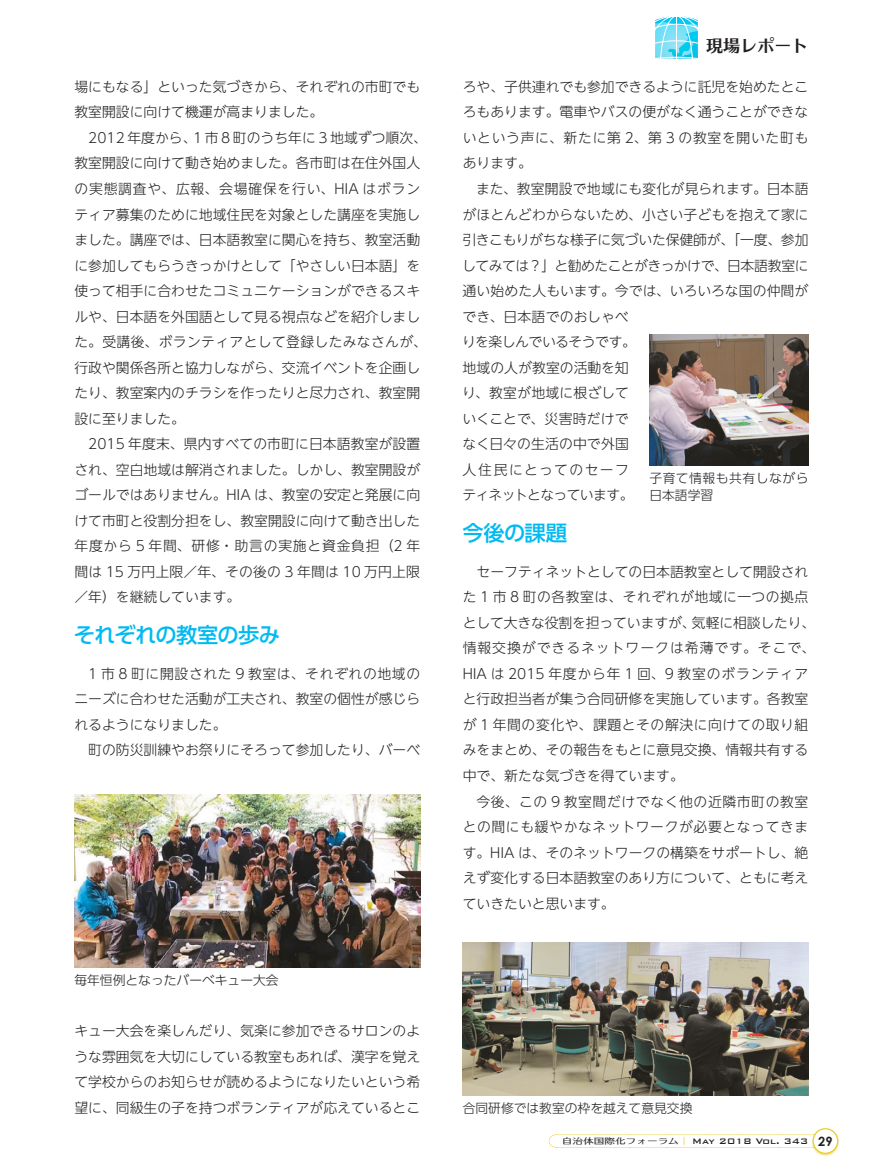
<style>
.page{position:relative;width:885px;height:1174px;background:#fff}
.page>*{position:absolute;margin:0;border:0;box-sizing:border-box;transform-origin:0 0}
.t1{font:500 21.3px "UD Shin Go Pr 6";letter-spacing:-.035em;color:#00baf1}
.t2{font:16.95px "UD Typos 515 Std";color:#231f20}
.t3{font:300 13.8px/25.5px "UD Shin Go NT Pro";color:#231f20;text-align:justify}
.t4{font:300 12.75px "UD Shin Go Pr 6";color:#231f20}
.t5{font:300 12.75px/17px "UD Shin Go Pr 6";letter-spacing:.04em;color:#231f20}
.t6{font:500 10.65px "Bank Gothic BT";color:#231f20}
.s1{font-family:"UD Typos 510 Std";font-weight:400;font-size:7.95px}
.s2{font-family:"UD Typos 510 Std";font-weight:400;font-size:7.95px;color:#e8cb19}
.s3{font-family:"Century Gothic";font-weight:700;font-size:12.75px}
</style>
<div class="page">
<img style="left:74px;top:794px;width:346px;height:173px">
<img style="left:649px;top:335px;width:159px;height:131px">
<img style="left:462px;top:943px;width:346px;height:152px">
<svg style="left:592px;top:1134px;width:204px;height:2px"></svg>
<div style="left:810px;top:1127px;width:29px;height:29px;background:#e8cb19;opacity:.75"></div>
<div style="left:813px;top:1128px;width:24px;height:25px;background:#fff;border-radius:50%"></div>
<div style="left:812px;top:1128px;width:26px;height:25px;border:1px solid #e8cb19;border-radius:50%"></div>
<svg style="left:655px;top:16px;width:43px;height:43px;background:#75def4"></svg>
<p class="t3" style="left:74px;top:73px;width:347px">場にもなる」といった気づきから、それぞれの市町でも教室開設に向けて機運が高まりました。</p>
<p class="t3" style="left:74px;top:124px;width:354px;text-align:left;text-indent:14px">2012 年度から、1 市 8 町のうち年に 3 地域ずつ順次、教室開設に向けて動き始めました。各市町は在住外国人の実態調査や、広報、会場確保を行い、HIA はボランティア募集のために地域住民を対象とした講座を実施しました。講座では、日本語教室に関心を持ち、教室活動に参加してもらうきっかけとして「やさしい日本語」を使って相手に合わせたコミュニケーションができるスキルや、日本語を外国語として見る視点などを紹介しました。受講後、ボランティアとして登録したみなさんが、行政や関係各所と協力しながら、交流イベントを企画したり、教室案内のチラシを作ったりと尽力され、教室開設に至りました。</p>
<p class="t3" style="left:74px;top:431px;width:347px;text-indent:14px">2015 年度末、県内すべての市町に日本語教室が設置され、空白地域は解消されました。しかし、教室開設がゴールではありません。HIA は、教室の安定と発展に向けて市町と役割分担をし、教室開設に向けて動き出した年度から 5 年間、研修・助言の実施と資金負担（2 年間は 15 万円上限／年、その後の 3 年間は 10 万円上限／年）を継続しています。</p>
<h1 class="t1" style="left:74px;top:618px;width:207px">それぞれの教室の歩み</h1>
<p class="t3" style="left:74px;top:660px;width:347px;text-indent:14px">1 市 8 町に開設された 9 教室は、それぞれの地域のニーズに合わせた活動が工夫され、教室の個性が感じられるようになりました。</p>
<p class="t3" style="left:88px;top:737px;width:333px">町の防災訓練やお祭りにそろって参加したり、バーベ</p>
<p class="t4" style="left:74px;top:970px;width:206px">毎年恒例となったバーベキュー大会</p>
<p class="t3" style="left:74px;top:1017px;width:347px">キュー大会を楽しんだり、気楽に参加できるサロンのような雰囲気を大切にしている教室もあれば、漢字を覚えて学校からのお知らせが読めるようになりたいという希望に、同級生の子を持つボランティアが応えているとこ</p>
<p class="t2" style="left:706px;top:31px;width:104px">現場レポート</p>
<p class="t3" style="left:462px;top:73px;width:347px">ろや、子供連れでも参加できるように託児を始めたところもあります。電車やバスの便がなく通うことができないという声に、新たに第 2、第 3 の教室を開いた町もあります。</p>
<p class="t3" style="left:462px;top:175px;width:348px;text-align:left;text-indent:14px">また、教室開設で地域にも変化が見られます。日本語がほとんどわからないため、小さい子どもを抱えて家に引きこもりがちな様子に気づいた保健師が、「一度、参加してみては？」と勧めたことがきっかけで、日本語教室に通い始めた人もいます。今では、いろいろな国の仲間ができ、日本語でのおしゃべ<br>りを楽しんでいるそうです。<br>地域の人が教室の活動を知<br>り、教室が地域に根ざして<br>いくことで、災害時だけで<br>なく日々の生活の中で外国<br>人住民にとってのセーフ<br>ティネットとなっています。</p>
<h1 class="t1" style="left:462px;top:516px;width:106px">今後の課題</h1>
<p class="t3" style="left:462px;top:558px;width:354px;text-align:left;text-indent:14px">セーフティネットとしての日本語教室として開設された 1 市 8 町の各教室は、それぞれが地域に一つの拠点として大きな役割を担っていますが、気軽に相談したり、情報交換ができるネットワークは希薄です。そこで、<br>HIA は 2015 年度から年 1 回、9 教室のボランティアと行政担当者が集う合同研修を実施しています。各教室が 1 年間の変化や、課題とその解決に向けての取り組みをまとめ、その報告をもとに意見交換、情報共有する中で、新たな気づきを得ています。</p>
<p class="t3" style="left:462px;top:788px;width:347px;text-indent:14px">今後、この 9 教室間だけでなく他の近隣市町の教室との間にも緩やかなネットワークが必要となってきます。HIA は、そのネットワークの構築をサポートし、絶えず変化する日本語教室のあり方について、ともに考えていきたいと思います。</p>
<p class="t5" style="left:649px;top:469px;width:160px">子育て情報も共有しながら日本語学習</p>
<p class="t4" style="left:462px;top:1097px;width:231px">合同研修では教室の枠を越えて意見交換</p>
<p class="t6" style="left:562px;top:1135px;width:272px"><span class="s1">自治体国際化フォーラム</span><span class="s2">｜</span> May 2018 Vol. 343 <span class="s3">29</span></p>
</div>
